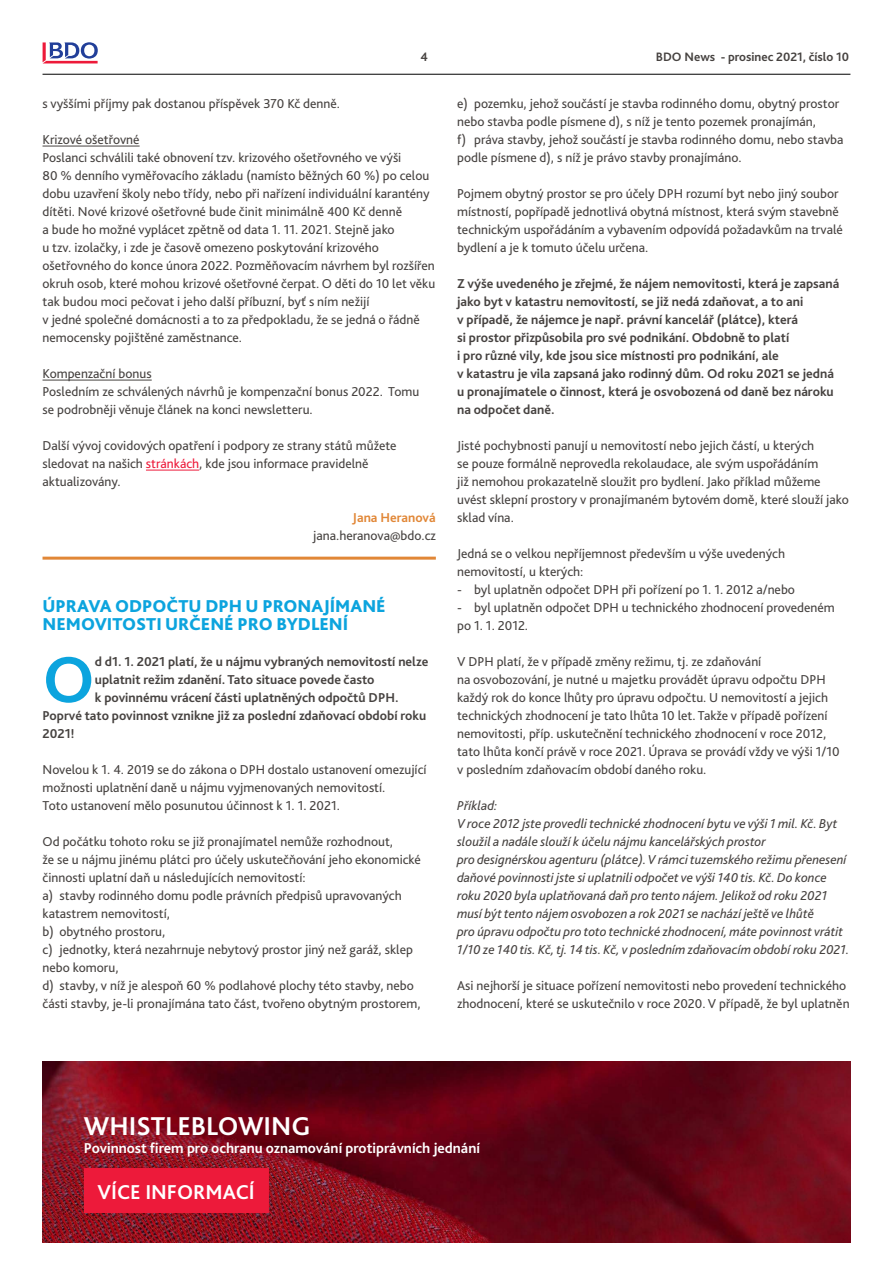
<style>
.page{position:relative;width:893px;height:1263px;background:#fff}
.page>*{position:absolute;margin:0;border:0;box-sizing:border-box;transform-origin:0 0}
.Body_copy{font:700 68.1px "Bliss Pro";color:#0ca4de}
.Subheading_level_1{font:700 27px "Bliss Pro";color:#fff}
.Subheading_level_2{font:700 21px "Bliss Pro";color:#fff}
.Body_copy-2{font:800 18px/18px "Bliss Pro";color:#0ca4de}
.Subheading_level_1-2{font:700 15px "Bliss Pro";color:#fff}
.Body_copy-3{font:13.5px/18px "Bliss Pro";color:#464240}
.Body_copy-4{font:700 13.5px/18px "Bliss Pro";color:#464240}
.Body_copy-5{font:italic 13.5px/18px "Bliss Pro";color:#464240}
.Body_copy-6{font:700 13.5px "Bliss Pro";color:#e18737}
.t1{font:700 12.75px "Bliss Pro";color:#464240}
.s1{color:#ed1a3a}
</style>
<div class="page">
<hr style="left:43px;top:146px;width:97px;height:1px;background:#464240">
<hr style="left:43px;top:380px;width:109px;height:1px;background:#464240">
<hr style="left:146px;top:470px;width:53px;height:1px;background:#ed1a3a">
<hr style="left:43px;top:74px;width:807px;height:1px;background:#000">
<svg style="left:43px;top:42px;width:55px;height:21px"></svg>
<img style="left:43px;top:1062px;width:807px;height:180px">
<div style="left:85px;top:1169px;width:183px;height:43px;background:#ed1a3a"></div>
<div style="left:84px;top:1168px;width:185px;height:45px;border:2px solid #ed1a3a"></div>
<hr style="left:43px;top:557px;width:393px;height:3px;background:#e18737">
<p class="t1" style="left:421px;top:49px;width:9px">4</p>
<p class="t1" style="left:656px;top:49px;width:195px">BDO News - prosinec 2021, číslo 10</p>
<p class="Body_copy-3" style="left:43px;top:94px;width:299px">s vyššími příjmy pak dostanou příspěvek 370 Kč denně.</p>
<p class="Body_copy-3" style="left:43px;top:130px;width:99px">Krizové ošetřovné</p>
<p class="Body_copy-3" style="left:43px;top:148px;width:394px">Poslanci schválili také obnovení tzv. krizového ošetřovného ve výši<br>80 % denního vyměřovacího základu (namísto běžných 60 %) po celou dobu uzavření školy nebo třídy, nebo při nařízení individuální karantény dítěti. Nové krizové ošetřovné bude činit minimálně 400 Kč denně<br>a bude ho možné vyplácet zpětně od data 1. 11. 2021. Stejně jako<br>u tzv. izolačky, i zde je časově omezeno poskytování krizového ošetřovného do konce února 2022. Pozměňovacím návrhem byl rozšířen okruh osob, které mohou krizové ošetřovné čerpat. O děti do 10 let věku tak budou moci pečovat i jeho další příbuzní, byť s ním nežijí<br>v jedné společné domácnosti a to za předpokladu, že se jedná o řádně nemocensky pojištěné zaměstnance.</p>
<p class="Body_copy-3" style="left:43px;top:364px;width:111px">Kompenzační bonus</p>
<p class="Body_copy-3" style="left:43px;top:382px;width:378px">Posledním ze schválených návrhů je kompenzační bonus 2022. Tomu se podrobněji věnuje článek na konci newsletteru.</p>
<p class="Body_copy-3" style="left:43px;top:436px;width:356px">Další vývoj covidových opatření i podpory ze strany států můžete sledovat na našich <span class="s1">stránkách</span>, kde jsou informace pravidelně aktualizovány.</p>
<p class="Body_copy-6" style="left:353px;top:509px;width:85px">Jana Heranová</p>
<p class="Body_copy-3" style="left:313px;top:526px;width:124px">jana.heranova@bdo.cz</p>
<p class="Body_copy-2" style="left:43px;top:597px;width:345px">ÚPRAVA ODPOČTU DPH U PRONAJÍMANÉ<br>NEMOVITOSTI URČENÉ PRO BYDLENÍ</p>
<p class="Body_copy" style="left:43px;top:637px;width:54px">O</p>
<p class="Body_copy-4" style="left:95px;top:652px;width:335px">d d1. 1. 2021 platí, že u nájmu vybraných nemovitostí nelze</p>
<p class="Body_copy-4" style="left:95px;top:670px;width:281px">uplatnit režim zdanění. Tato situace povede často</p>
<p class="Body_copy-4" style="left:95px;top:688px;width:305px">k povinnému vrácení části uplatněných odpočtů DPH.</p>
<p class="Body_copy-4" style="left:43px;top:706px;width:385px">Poprvé tato povinnost vznikne již za poslední zdaňovací období roku</p>
<p class="Body_copy-4" style="left:43px;top:724px;width:33px">2021!</p>
<p class="Body_copy-3" style="left:43px;top:760px;width:386px">Novelou k 1. 4. 2019 se do zákona o DPH dostalo ustanovení omezující možnosti uplatnění daně u nájmu vyjmenovaných nemovitostí.<br>Toto ustanovení mělo posunutou účinnost k 1. 1. 2021.</p>
<p class="Body_copy-3" style="left:43px;top:832px;width:380px">Od počátku tohoto roku se již pronajímatel nemůže rozhodnout,<br>že se u nájmu jinému plátci pro účely uskutečňování jeho ekonomické činnosti uplatní daň u následujících nemovitostí:</p>
<p class="Body_copy-3" style="left:43px;top:886px;width:361px">a) stavby rodinného domu podle právních předpisů upravovaných katastrem nemovitostí,</p>
<p class="Body_copy-3" style="left:43px;top:922px;width:124px">b) obytného prostoru,</p>
<p class="Body_copy-3" style="left:43px;top:940px;width:372px">c) jednotky, která nezahrnuje nebytový prostor jiný než garáž, sklep nebo komoru,</p>
<p class="Body_copy-3" style="left:43px;top:976px;width:380px">d) stavby, v níž je alespoň 60 % podlahové plochy této stavby, nebo části stavby, je-li pronajímána tato část, tvořeno obytným prostorem,</p>
<p class="Body_copy-3" style="left:457px;top:94px;width:384px">e) pozemku, jehož součástí je stavba rodinného domu, obytný prostor nebo stavba podle písmene d), s níž je tento pozemek pronajímán,</p>
<p class="Body_copy-3" style="left:457px;top:130px;width:388px">f) práva stavby, jehož součástí je stavba rodinného domu, nebo stavba podle písmene d), s níž je právo stavby pronajímáno.</p>
<p class="Body_copy-3" style="left:457px;top:184px;width:387px">Pojmem obytný prostor se pro účely DPH rozumí byt nebo jiný soubor místností, popřípadě jednotlivá obytná místnost, která svým stavebně technickým uspořádáním a vybavením odpovídá požadavkům na trvalé bydlení a je k tomuto účelu určena.</p>
<p class="Body_copy-4" style="left:457px;top:274px;width:384px">Z výše uvedeného je zřejmé, že nájem nemovitosti, která je zapsaná jako byt v katastru nemovitostí, se již nedá zdaňovat, a to ani<br>v případě, že nájemce je např. právní kancelář (plátce), která<br>si prostor přizpůsobila pro své podnikání. Obdobně to platí<br>i pro různé vily, kde jsou sice místnosti pro podnikání, ale<br>v katastru je vila zapsaná jako rodinný dům. Od roku 2021 se jedná u pronajímatele o činnost, která je osvobozená od daně bez nároku na odpočet daně.</p>
<p class="Body_copy-3" style="left:457px;top:436px;width:393px">Jisté pochybnosti panují u nemovitostí nebo jejich částí, u kterých<br>se pouze formálně neprovedla rekolaudace, ale svým uspořádáním<br>již nemohou prokazatelně sloužit pro bydlení. Jako příklad můžeme uvést sklepní prostory v pronajímaném bytovém domě, které slouží jako sklad vína.</p>
<p class="Body_copy-3" style="left:457px;top:544px;width:329px">Jedná se o velkou nepříjemnost především u výše uvedených nemovitostí, u kterých:</p>
<p class="Body_copy-3" style="left:457px;top:580px;width:339px">- byl uplatněn odpočet DPH při pořízení po 1. 1. 2012 a/nebo</p>
<p class="Body_copy-3" style="left:457px;top:598px;width:379px">- byl uplatněn odpočet DPH u technického zhodnocení provedeném po 1. 1. 2012.</p>
<p class="Body_copy-3" style="left:457px;top:652px;width:384px">V DPH platí, že v případě změny režimu, tj. ze zdaňování<br>na osvobozování, je nutné u majetku provádět úpravu odpočtu DPH každý rok do konce lhůty pro úpravu odpočtu. U nemovitostí a jejich technických zhodnocení je tato lhůta 10 let. Takže v případě pořízení nemovitosti, příp. uskutečnění technického zhodnocení v roce 2012, tato lhůta končí právě v roce 2021. Úprava se provádí vždy ve výši 1/10 v posledním zdaňovacím období daného roku.</p>
<p class="Body_copy-5" style="left:457px;top:796px;width:42px">Příklad:</p>
<p class="Body_copy-5" style="left:457px;top:814px;width:394px">V roce 2012 jste provedli technické zhodnocení bytu ve výši 1 mil. Kč. Byt sloužil a nadále slouží k účelu nájmu kancelářských prostor<br>pro designérskou agenturu (plátce). V rámci tuzemského režimu přenesení daňové povinnosti jste si uplatnili odpočet ve výši 140 tis. Kč. Do konce roku 2020 byla uplatňovaná daň pro tento nájem. Jelikož od roku 2021 musí být tento nájem osvobozen a rok 2021 se nachází ještě ve lhůtě<br>pro úpravu odpočtu pro toto technické zhodnocení, máte povinnost vrátit 1/10 ze 140 tis. Kč, tj. 14 tis. Kč, v posledním zdaňovacím období roku 2021.</p>
<p class="Body_copy-3" style="left:457px;top:976px;width:394px">Asi nejhorší je situace pořízení nemovitosti nebo provedení technického zhodnocení, které se uskutečnilo v roce 2020. V případě, že byl uplatněn</p>
<p class="Subheading_level_1" style="left:84px;top:1109px;width:228px">WHISTLEBLOWING</p>
<p class="Subheading_level_1-2" style="left:84px;top:1138px;width:397px">Povinnost firem pro ochranu oznamování protiprávních jednání</p>
<p class="Subheading_level_2" style="left:98px;top:1178px;width:159px">VÍCE INFORMACÍ</p>
</div>
